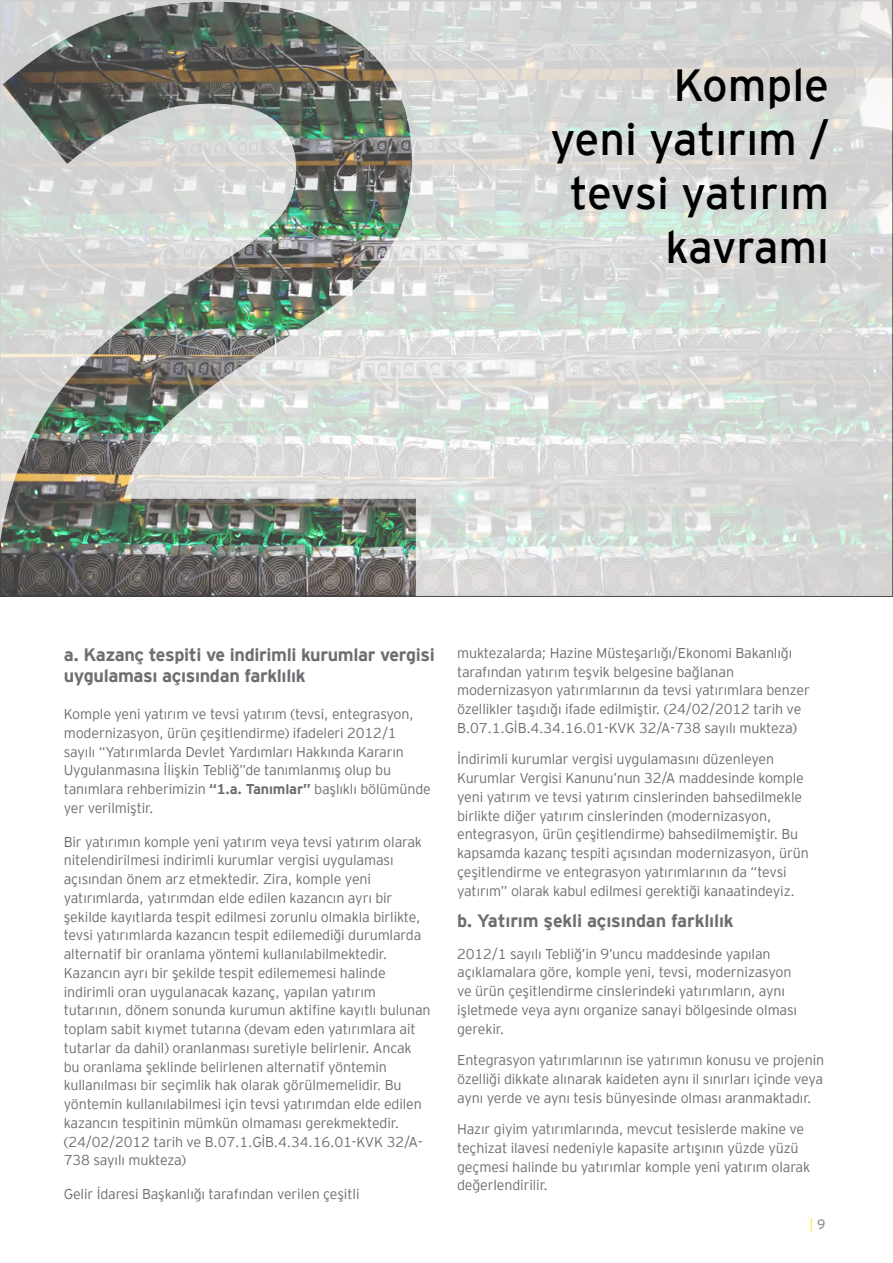
<style>
.page{position:relative;width:893px;height:1263px;background:#fff}
.page>*{position:absolute;margin:0;border:0;box-sizing:border-box;transform-origin:0 0}
.t1{font:45px/54px "EY Interstate";color:#000;text-align:right}
.t2{font:700 18px/21.6px "EY Interstate";letter-spacing:-.02em;color:#6d6e71}
.t3{font:300 14.25px/18.8px "EY Interstate";letter-spacing:-.01em;color:#6d6e71}
.t4{font:300 13.5px "EY Interstate";color:#ffea2d}
.s1{font-weight:700}
.s2{font-weight:400;color:#939598}
</style>
<div class="page">
<svg style="left:0;top:0;width:892px;height:596px;background:#bcc0bc"></svg>
<h1 class="t1" style="left:550px;top:55px;width:280px">Komple<br>yeni yatırım / tevsi yatırım kavramı</h1>
<p class="t2" style="left:64px;top:642px;width:373px">a. Kazanç tespiti ve indirimli kurumlar vergisi uygulaması açısından farklılık</p>
<p class="t3" style="left:64px;top:704px;width:369px">Komple yeni yatırım ve tevsi yatırım (tevsi, entegrasyon, modernizasyon, ürün çeşitlendirme) ifadeleri 2012/1 sayılı “Yatırımlarda Devlet Yardımları Hakkında Kararın Uygulanmasına İlişkin Tebliğ”de tanımlanmış olup bu tanımlara rehberimizin <span class="s1">“1.a. Tanımlar”</span> başlıklı bölümünde yer verilmiştir.</p>
<p class="t3" style="left:64px;top:831px;width:368px">Bir yatırımın komple yeni yatırım veya tevsi yatırım olarak nitelendirilmesi indirimli kurumlar vergisi uygulaması açısından önem arz etmektedir. Zira, komple yeni yatırımlarda, yatırımdan elde edilen kazancın ayrı bir şekilde kayıtlarda tespit edilmesi zorunlu olmakla birlikte, tevsi yatırımlarda kazancın tespit edilemediği durumlarda alternatif bir oranlama yöntemi kullanılabilmektedir.<br>Kazancın ayrı bir şekilde tespit edilememesi halinde indirimli oran uygulanacak kazanç, yapılan yatırım tutarının, dönem sonunda kurumun aktifine kayıtlı bulunan toplam sabit kıymet tutarına (devam eden yatırımlara ait tutarlar da dahil) oranlanması suretiyle belirlenir. Ancak bu oranlama şeklinde belirlenen alternatif yöntemin kullanılması bir seçimlik hak olarak görülmemelidir. Bu yöntemin kullanılabilmesi için tevsi yatırımdan elde edilen kazancın tespitinin mümkün olmaması gerekmektedir. (24/02/2012 tarih ve B.07.1.GİB.4.34.16.01-KVK 32/A-738 sayılı mukteza)</p>
<p class="t3" style="left:64px;top:1184px;width:297px">Gelir İdaresi Başkanlığı tarafından verilen çeşitli</p>
<p class="t3" style="left:457px;top:643px;width:354px">muktezalarda; Hazine Müsteşarlığı/Ekonomi Bakanlığı tarafından yatırım teşvik belgesine bağlanan modernizasyon yatırımlarının da tevsi yatırımlara benzer özellikler taşıdığı ifade edilmiştir. (24/02/2012 tarih ve B.07.1.GİB.4.34.16.01-KVK 32/A-738 sayılı mukteza)</p>
<p class="t3" style="left:457px;top:749px;width:353px">İndirimli kurumlar vergisi uygulamasını düzenleyen Kurumlar Vergisi Kanunu’nun 32/A maddesinde komple yeni yatırım ve tevsi yatırım cinslerinden bahsedilmekle birlikte diğer yatırım cinslerinden (modernizasyon, entegrasyon, ürün çeşitlendirme) bahsedilmemiştir. Bu kapsamda kazanç tespiti açısından modernizasyon, ürün çeşitlendirme ve entegrasyon yatırımlarının da “tevsi yatırım” olarak kabul edilmesi gerektiği kanaatindeyiz.</p>
<p class="t2" style="left:457px;top:909px;width:278px">b. Yatırım şekli açısından farklılık</p>
<p class="t3" style="left:457px;top:943px;width:342px">2012/1 sayılı Tebliğ’in 9’uncu maddesinde yapılan açıklamalara göre, komple yeni, tevsi, modernizasyon ve ürün çeşitlendirme cinslerindeki yatırımların, aynı işletmede veya aynı organize sanayi bölgesinde olması gerekir.</p>
<p class="t3" style="left:457px;top:1050px;width:369px;text-align:justify">Entegrasyon yatırımlarının ise yatırımın konusu ve projenin özelliği dikkate alınarak kaideten aynı il sınırları içinde veya aynı yerde ve aynı tesis bünyesinde olması aranmaktadır.</p>
<p class="t3" style="left:457px;top:1119px;width:355px">Hazır giyim yatırımlarında, mevcut tesislerde makine ve teçhizat ilavesi nedeniyle kapasite artışının yüzde yüzü geçmesi halinde bu yatırımlar komple yeni yatırım olarak değerlendirilir.</p>
<p class="t4" style="left:810px;top:1214px;width:17px">| <span class="s2">9</span></p>
</div>
